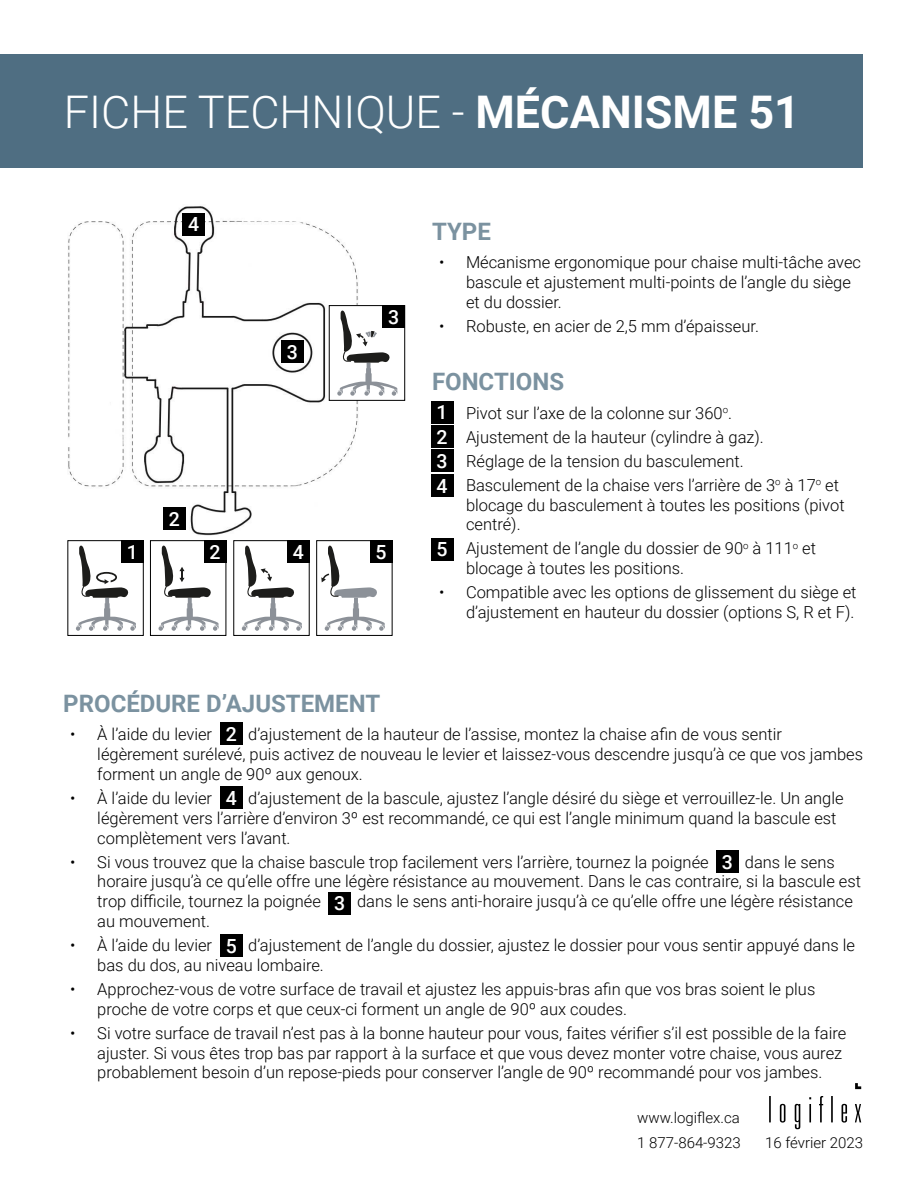
<style>
.page{position:relative;width:918px;height:1188px;background:#fff}
.page>*{position:absolute;margin:0;border:0;box-sizing:border-box;transform-origin:0 0}
.t1{font:300 45px "Roboto";color:#fff}
.t2{font:700 24px "Roboto";color:#7b92a0}
.t3{font:500 19.5px "Roboto";color:#fff}
.t4{font:300 16.5px/19.8px "Roboto";color:#000}
.t5{font:300 15px "Roboto";color:#000}
.s1{font-weight:700}
</style>
<div class="page">
<div style="left:1px;top:55px;width:862px;height:113px;background:#4f6e82"></div>
<svg style="left:769px;top:1096px;width:2px;height:26px"></svg>
<svg style="left:780px;top:1104px;width:5px;height:19px"></svg>
<svg style="left:795px;top:1104px;width:5px;height:25px"></svg>
<svg style="left:809px;top:1097px;width:2px;height:25px"></svg>
<svg style="left:819px;top:1096px;width:4px;height:26px"></svg>
<svg style="left:831px;top:1096px;width:2px;height:26px"></svg>
<svg style="left:842px;top:1104px;width:5px;height:19px"></svg>
<svg style="left:855px;top:1104px;width:6px;height:18px"></svg>
<svg style="left:855px;top:1083px;width:6px;height:6px"></svg>
<img style="left:68px;top:206px;width:290px;height:329px">
<div style="left:67px;top:540px;width:77px;height:96px;border:1px solid #000"></div>
<svg style="left:76px;top:545px;width:60px;height:86px"></svg>
<div style="left:150px;top:540px;width:76px;height:96px;border:1px solid #000"></div>
<svg style="left:159px;top:545px;width:60px;height:86px"></svg>
<div style="left:233px;top:540px;width:77px;height:96px;border:1px solid #000"></div>
<svg style="left:242px;top:545px;width:60px;height:86px"></svg>
<div style="left:287px;top:541px;width:22px;height:22px;background:#000"></div>
<div style="left:121px;top:541px;width:23px;height:22px;background:#000"></div>
<div style="left:204px;top:541px;width:22px;height:22px;background:#000"></div>
<div style="left:316px;top:540px;width:77px;height:96px;border:1px solid #000"></div>
<div style="left:163px;top:508px;width:23px;height:22px;background:#000"></div>
<div style="left:281px;top:340px;width:23px;height:23px;background:#000"></div>
<div style="left:182px;top:213px;width:23px;height:22px;background:#000"></div>
<div style="left:329px;top:306px;width:76px;height:94px;background:#fff"></div>
<div style="left:329px;top:305px;width:76px;height:96px;border:1px solid #000"></div>
<svg style="left:337px;top:310px;width:60px;height:86px"></svg>
<div style="left:382px;top:305px;width:23px;height:23px;background:#000"></div>
<svg style="left:321px;top:545px;width:64px;height:86px"></svg>
<div style="left:370px;top:541px;width:22px;height:22px;background:#000"></div>
<div style="left:431px;top:538px;width:22px;height:22px;background:#000"></div>
<div style="left:431px;top:425px;width:22px;height:23px;background:#000"></div>
<div style="left:431px;top:401px;width:22px;height:22px;background:#000"></div>
<div style="left:431px;top:474px;width:22px;height:23px;background:#000"></div>
<div style="left:431px;top:450px;width:22px;height:22px;background:#000"></div>
<div style="left:220px;top:722px;width:23px;height:23px;background:#000"></div>
<div style="left:220px;top:786px;width:23px;height:23px;background:#000"></div>
<div style="left:716px;top:850px;width:23px;height:23px;background:#000"></div>
<div style="left:328px;top:892px;width:23px;height:22px;background:#000"></div>
<div style="left:220px;top:934px;width:23px;height:23px;background:#000"></div>
<h1 class="t1" style="left:64px;top:81px;width:738px">FICHE TECHNIQUE - <span class="s1">MÉCANISME 51</span></h1>
<p class="t3" style="left:188px;top:211px;width:13px">4</p>
<p class="t3" style="left:169px;top:506px;width:13px">2</p>
<p class="t3" style="left:287px;top:338px;width:13px">3</p>
<p class="t3" style="left:127px;top:539px;width:13px">1</p>
<p class="t3" style="left:209px;top:539px;width:13px">2</p>
<p class="t3" style="left:293px;top:539px;width:13px">4</p>
<p class="t3" style="left:388px;top:303px;width:13px">3</p>
<p class="t3" style="left:376px;top:539px;width:13px">5</p>
<h2 class="t2" style="left:432px;top:215px;width:60px">TYPE</h2>
<p class="t4" style="left:466px;top:252px;width:397px;text-indent:-27px">• Mécanisme ergonomique pour chaise multi-tâche avec bascule et ajustement multi-points de l’angle du siège et du dossier.</p>
<p class="t4" style="left:439px;top:316px;width:322px">• Robuste, en acier de 2,5 mm d’épaisseur.</p>
<h2 class="t2" style="left:432px;top:365px;width:134px">FONCTIONS</h2>
<p class="t4" style="left:439px;top:402px;width:295px">• Pivot sur l’axe de la colonne sur 360<sup>o</sup>.</p>
<p class="t4" style="left:439px;top:426px;width:326px">• Ajustement de la hauteur (cylindre à gaz).</p>
<p class="t4" style="left:439px;top:450px;width:306px">• Réglage de la tension du basculement.</p>
<p class="t4" style="left:466px;top:474px;width:380px;text-indent:-27px">• Basculement de la chaise vers l’arrière de 3<sup>o</sup> à 17<sup>o</sup> et blocage du basculement à toutes les positions (pivot centré).</p>
<p class="t4" style="left:466px;top:538px;width:352px;text-indent:-27px">• Ajustement de l’angle du dossier de 90<sup>o</sup> à 111<sup>o</sup> et blocage à toutes les positions.</p>
<p class="t4" style="left:439px;top:582px;width:419px;text-align:right">• Compatible avec les options de glissement du siège et d’ajustement en hauteur du dossier (options S, R et F).</p>
<p class="t3" style="left:437px;top:399px;width:13px">1</p>
<p class="t3" style="left:437px;top:423px;width:13px">2</p>
<p class="t3" style="left:437px;top:448px;width:13px">3</p>
<p class="t3" style="left:437px;top:472px;width:13px">4</p>
<p class="t3" style="left:437px;top:536px;width:13px">5</p>
<h2 class="t2" style="left:63px;top:687px;width:318px">PROCÉDURE D’AJUSTEMENT</h2>
<p class="t4" style="left:70px;top:724px;width:143px">• À l’aide du levier</p>
<p class="t3" style="left:226px;top:720px;width:13px">2</p>
<p class="t4" style="left:97px;top:724px;width:767px;text-indent:151px">d’ajustement de la hauteur de l’assise, montez la chaise afin de vous sentir légèrement surélevé, puis activez de nouveau le levier et laissez-vous descendre jusqu’à ce que vos jambes forment un angle de 90º aux genoux.</p>
<p class="t4" style="left:70px;top:788px;width:143px">• À l’aide du levier</p>
<p class="t3" style="left:226px;top:784px;width:13px">4</p>
<p class="t4" style="left:97px;top:788px;width:748px;text-indent:151px">d’ajustement de la bascule, ajustez l’angle désiré du siège et verrouillez-le. Un angle légèrement vers l’arrière d’environ 3º est recommandé, ce qui est l’angle minimum quand la bascule est complètement vers l’avant.</p>
<p class="t4" style="left:70px;top:851px;width:640px">• Si vous trouvez que la chaise bascule trop facilement vers l’arrière, tournez la poignée</p>
<p class="t3" style="left:722px;top:848px;width:13px">3</p>
<p class="t4" style="left:97px;top:851px;width:765px;text-indent:647px">dans le sens horaire jusqu’à ce qu’elle offre une légère résistance au mouvement. Dans le cas contraire, si la bascule est trop difficile, tournez la poignée</p>
<p class="t4" style="left:357px;top:891px;width:497px">dans le sens anti-horaire jusqu’à ce qu’elle offre une légère résistance</p>
<p class="t3" style="left:334px;top:890px;width:13px">3</p>
<p class="t4" style="left:97px;top:911px;width:114px">au mouvement.</p>
<p class="t4" style="left:70px;top:935px;width:143px">• À l’aide du levier</p>
<p class="t3" style="left:226px;top:932px;width:13px">5</p>
<p class="t4" style="left:97px;top:935px;width:759px;text-indent:151px">d’ajustement de l’angle du dossier, ajustez le dossier pour vous sentir appuyé dans le bas du dos, au niveau lombaire.</p>
<p class="t4" style="left:97px;top:979px;width:720px;text-indent:-27px">• Approchez-vous de votre surface de travail et ajustez les appuis-bras afin que vos bras soient le plus proche de votre corps et que ceux-ci forment un angle de 90º aux coudes.</p>
<p class="t4" style="left:97px;top:1022px;width:751px;text-indent:-27px">• Si votre surface de travail n’est pas à la bonne hauteur pour vous, faites vérifier s’il est possible de la faire ajuster. Si vous êtes trop bas par rapport à la surface et que vous devez monter votre chaise, vous aurez probablement besoin d’un repose-pieds pour conserver l’angle de 90º recommandé pour vos jambes.</p>
<p class="t5" style="left:637px;top:1107px;width:104px">www.logiflex.ca</p>
<p class="t5" style="left:637px;top:1133px;width:105px">1 877-864-9323</p>
<p class="t5" style="left:765px;top:1133px;width:100px">16 février 2023</p>
</div>
